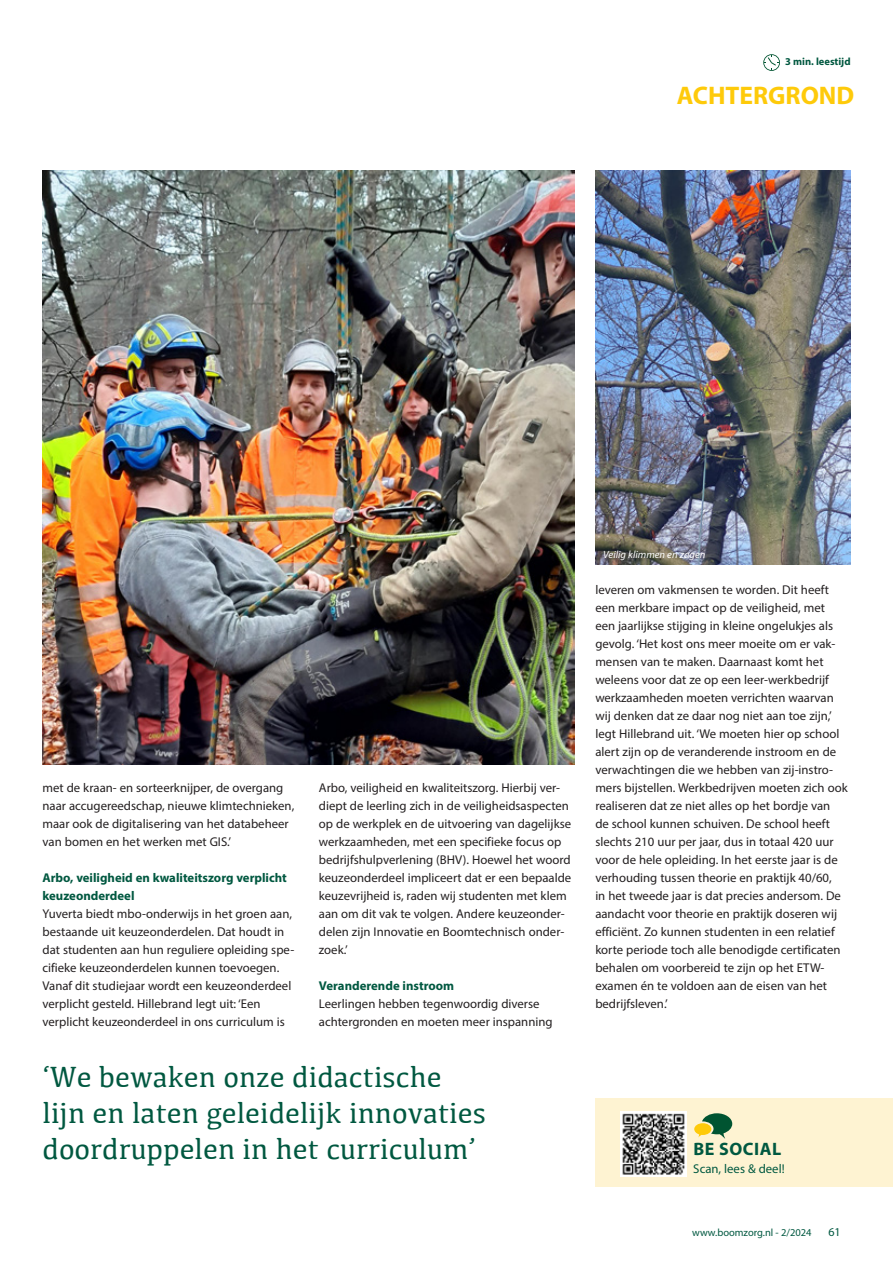
<style>
.page{position:relative;width:893px;height:1263px;background:#fff}
.page>*{position:absolute;margin:0;border:0;box-sizing:border-box;transform-origin:0 0}
.t1{font:30px/36px "Kefa";color:#005840}
.t2{font:700 25.5px "Myriad Pro";color:#feca0a}
.t3{font:700 18px "Myriad Pro";letter-spacing:.03em;color:#005840}
.t4{font:12.75px/18px "Myriad Pro";color:#231f20}
.t5{font:700 12.75px/18px "Myriad Pro";color:#005840}
.t6{font:12.75px "Myriad Pro";color:#005840}
.t7{font:12px "Myriad Pro";color:#005840}
.t8{font:10.5px "Myriad Pro";color:#005840}
.t9{font:italic 10.5px "Myriad Pro";color:#fff}
.t10{font:700 10.5px "Myriad Pro";color:#005840}
</style>
<div class="page">
<img style="left:43px;top:170px;width:531px;height:594px">
<svg style="left:763px;top:54px;width:17px;height:17px"></svg>
<img style="left:596px;top:170px;width:255px;height:394px">
<div style="left:595px;top:1098px;width:298px;height:88px;background:#fef3d2"></div>
<img style="left:621px;top:1111px;width:65px;height:66px">
<svg style="left:694px;top:1113px;width:38px;height:26px"></svg>
<p class="t10" style="left:785px;top:55px;width:67px">3 min. leestijd</p>
<h2 class="t2" style="left:677px;top:79px;width:179px">ACHTERGROND</h2>
<p class="t4" style="left:43px;top:779px;width:253px">met de kraan- en sorteerknijper, de overgang naar accugereedschap, nieuwe klimtechnieken, maar ook de digitalisering van het databeheer van bomen en het werken met GIS.’</p>
<p class="t5" style="left:43px;top:868px;width:246px">Arbo, veiligheid en kwaliteitszorg verplicht keuzeonderdeel</p>
<p class="t4" style="left:43px;top:905px;width:253px">Yuverta biedt mbo-onderwijs in het groen aan, bestaande uit keuzeonderdelen. Dat houdt in dat studenten aan hun reguliere opleiding spe&shy;cifieke keuzeonderdelen kunnen toevoegen.<br>Vanaf dit studiejaar wordt een keuzeonderdeel verplicht gesteld. Hillebrand legt uit: ‘Een verplicht keuzeonderdeel in ons curriculum is</p>
<p class="t4" style="left:319px;top:779px;width:254px">Arbo, veiligheid en kwaliteitszorg. Hierbij ver&shy;diept de leerling zich in de veiligheidsaspecten op de werkplek en de uitvoering van dagelijkse werkzaamheden, met een specifieke focus op bedrijfshulpverlening (BHV). Hoewel het woord keuzeonderdeel impliceert dat er een bepaalde keuzevrijheid is, raden wij studenten met klem aan om dit vak te volgen. Andere keuzeonder&shy;delen zijn Innovatie en Boomtechnisch onder&shy;zoek.’</p>
<p class="t5" style="left:319px;top:976px;width:137px">Veranderende instroom</p>
<p class="t4" style="left:319px;top:995px;width:235px">Leerlingen hebben tegenwoordig diverse achtergronden en moeten meer inspanning</p>
<h1 class="t1" style="left:43px;top:1058px;width:445px">‘We bewaken onze didactische lijn en laten geleidelijk innovaties doordruppelen in het curriculum’</h1>
<p class="t9" style="left:603px;top:548px;width:104px">Veilig klimmen en zagen</p>
<p class="t4" style="left:595px;top:581px;width:254px">leveren om vakmensen te worden. Dit heeft een merkbare impact op de veiligheid, met een jaarlijkse stijging in kleine ongelukjes als gevolg. ‘Het kost ons meer moeite om er vak&shy;mensen van te maken. Daarnaast komt het weleens voor dat ze op een leer-werkbedrijf werkzaamheden moeten verrichten waarvan wij denken dat ze daar nog niet aan toe zijn,’ legt Hillebrand uit. ‘We moeten hier op school alert zijn op de veranderende instroom en de verwachtingen die we hebben van zij-instro&shy;mers bijstellen. Werkbedrijven moeten zich ook realiseren dat ze niet alles op het bordje van<br>de school kunnen schuiven. De school heeft slechts 210 uur per jaar, dus in totaal 420 uur voor de hele opleiding. In het eerste jaar is de verhouding tussen theorie en praktijk 40/60,<br>in het tweede jaar is dat precies andersom. De aandacht voor theorie en praktijk doseren wij efficiënt. Zo kunnen studenten in een relatief korte periode toch alle benodigde certificaten behalen om voorbereid te zijn op het ETW&shy;examen én te voldoen aan de eisen van het bedrijfsleven.’</p>
<h3 class="t3" style="left:693px;top:1137px;width:89px">BE SOCIAL</h3>
<p class="t6" style="left:693px;top:1161px;width:93px">Scan, lees &amp; deel!</p>
<p class="t8" style="left:692px;top:1226px;width:121px">www.boomzorg.nl - 2/2024</p>
<p class="t7" style="left:828px;top:1224px;width:14px">61</p>
</div>
